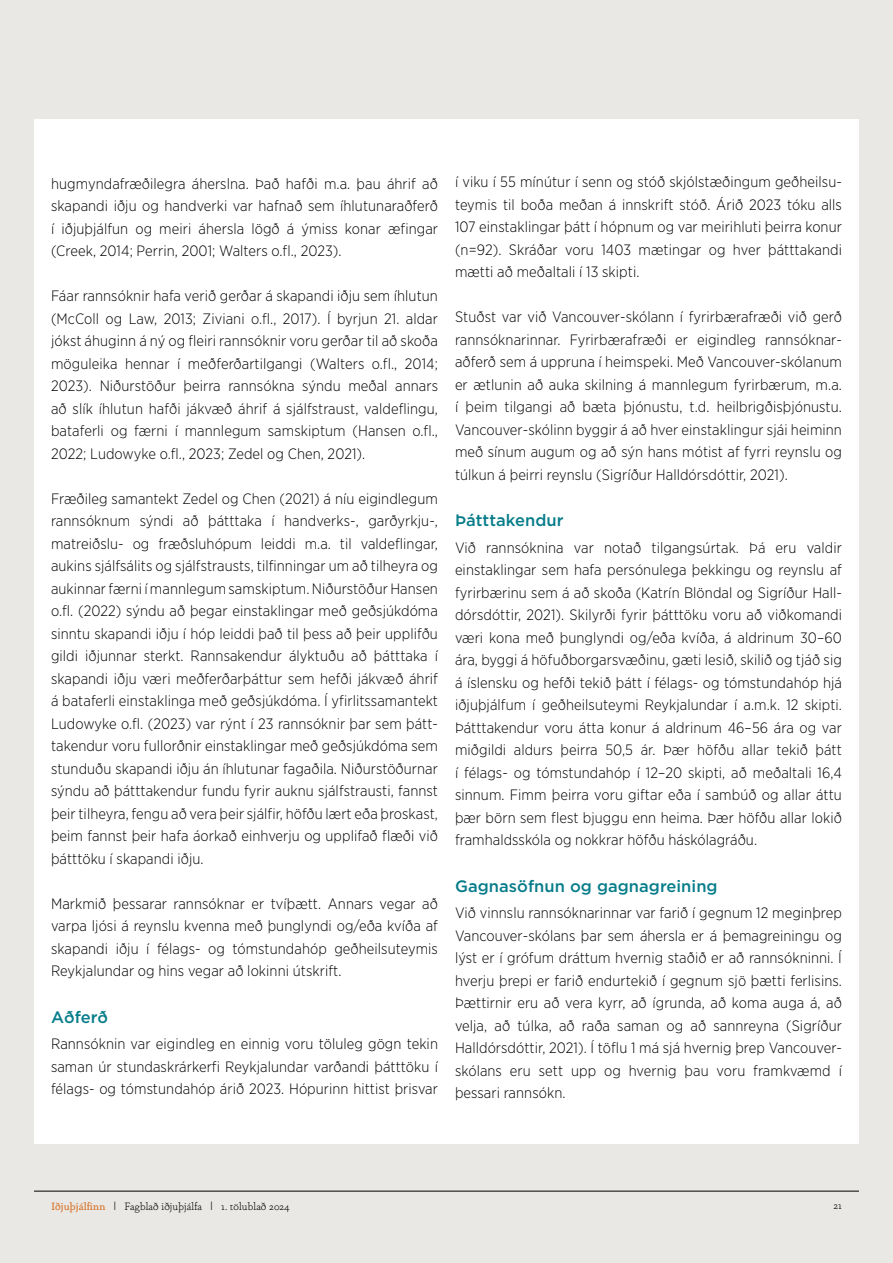
<style>
.page{position:relative;width:893px;height:1263px;background:#eae8e4}
.page>*{position:absolute;margin:0;border:0;box-sizing:border-box;transform-origin:0 0}
.t1{font:500 16.5px "Gotham HTF";color:#077d8a}
.t2{font:300 15px/22.5px "Gotham Narrow";letter-spacing:.005em;color:#000;text-align:justify}
.t3{font:300 10.5px "Dapifer";letter-spacing:.01em;color:#000}
.s1{font-weight:500;color:#d67631}
.s2{font-family:"Gotham Narrow";font-size:12px}
</style>
<div class="page">
<hr style="left:34px;top:1191px;width:825px;height:1px;background:#000">
<div style="left:34px;top:119px;width:825px;height:1025px;background:#fff"></div>
<p class="t2" style="left:51px;top:172px;width:388px">hugmyndafræðilegra áherslna. Það hafði m.a. þau áhrif að skapandi iðju og handverki var hafnað sem íhlutunaraðferð í iðjuþjálfun og meiri áhersla lögð á ýmiss konar æfingar (Creek, 2014; Perrin, 2001; Walters o.fl., 2023).</p>
<p class="t2" style="left:51px;top:284px;width:388px">Fáar rannsóknir hafa verið gerðar á skapandi iðju sem íhlutun (McColl og Law, 2013; Ziviani o.fl., 2017). Í byrjun 21. aldar jókst áhuginn á ný og fleiri rannsóknir voru gerðar til að skoða möguleika hennar í meðferðartilgangi (Walters o.fl., 2014; 2023). Niðurstöður þeirra rannsókna sýndu meðal annars að slík íhlutun hafði jákvæð áhrif á sjálfstraust, valdeflingu, bataferli og færni í mannlegum samskiptum (Hansen o.fl., 2022; Ludowyke o.fl., 2023; Zedel og Chen, 2021).</p>
<p class="t2" style="left:51px;top:487px;width:388px;text-align:left">Fræðileg samantekt Zedel og Chen (2021) á níu eigindlegum rannsóknum sýndi að þátttaka í handverks-, garðyrkju-, matreiðslu- og fræðsluhópum leiddi m.a. til valdeflingar, aukins sjálfsálits og sjálfstrausts, tilfinningar um að tilheyra og aukinnar færni í mannlegum samskiptum. Niðurstöður Hansen o.fl. (2022) sýndu að þegar einstaklingar með geðsjúkdóma sinntu skapandi iðju í hóp leiddi það til þess að þeir upplifðu gildi iðjunnar sterkt. Rannsakendur ályktuðu að þátttaka í skapandi iðju væri meðferðarþáttur sem hefði jákvæð áhrif á bataferli einstaklinga með geðsjúkdóma. Í yfirlitssamantekt Ludowyke o.fl. (2023) var rýnt í 23 rannsóknir þar sem þátt&shy;takendur voru fullorðnir einstaklingar með geðsjúkdóma sem stunduðu skapandi iðju án íhlutunar fagaðila. Niðurstöðurnar sýndu að þátttakendur fundu fyrir auknu sjálfstrausti, fannst þeir tilheyra, fengu að vera þeir sjálfir, höfðu lært eða þroskast, þeim fannst þeir hafa áorkað einhverju og upplifað flæði við þátttöku í skapandi iðju.</p>
<p class="t2" style="left:51px;top:892px;width:388px">Markmið þessarar rannsóknar er tvíþætt. Annars vegar að varpa ljósi á reynslu kvenna með þunglyndi og/eða kvíða af skapandi iðju í félags- og tómstundahóp geðheilsuteymis Reykjalundar og hins vegar að lokinni útskrift.</p>
<p class="t1" style="left:51px;top:1007px;width:59px">Aðferð</p>
<p class="t2" style="left:51px;top:1032px;width:388px">Rannsóknin var eigindleg en einnig voru töluleg gögn tekin saman úr stundaskrárkerfi Reykjalundar varðandi þátttöku í félags- og tómstundahóp árið 2023. Hópurinn hittist þrisvar</p>
<p class="t2" style="left:455px;top:170px;width:388px;text-align:left">í viku í 55 mínútur í senn og stóð skjólstæðingum geðheilsu&shy;teymis til boða meðan á innskrift stóð. Árið 2023 tóku alls 107 einstaklingar þátt í hópnum og var meirihluti þeirra konur (n=92). Skráðar voru 1403 mætingar og hver þátttakandi mætti að meðaltali í 13 skipti.</p>
<p class="t2" style="left:455px;top:305px;width:388px;text-align:left">Stuðst var við Vancouver-skólann í fyrirbærafræði við gerð rannsóknarinnar. Fyrirbærafræði er eigindleg rannsóknar&shy;aðferð sem á uppruna í heimspeki. Með Vancouver-skólanum er ætlunin að auka skilning á mannlegum fyrirbærum, m.a. í þeim tilgangi að bæta þjónustu, t.d. heilbrigðisþjónustu.<br>Vancouver-skólinn byggir á að hver einstaklingur sjái heiminn með sínum augum og að sýn hans mótist af fyrri reynslu og túlkun á þeirri reynslu (Sigríður Halldórsdóttir, 2021).</p>
<p class="t1" style="left:455px;top:511px;width:110px">Þátttakendur</p>
<p class="t2" style="left:455px;top:536px;width:388px">Við rannsóknina var notað tilgangsúrtak. Þá eru valdir einstaklingar sem hafa persónulega þekkingu og reynslu af fyrirbærinu sem á að skoða (Katrín Blöndal og Sigríður Hall&shy;dórsdóttir, 2021). Skilyrði fyrir þátttöku voru að viðkomandi væri kona með þunglyndi og/eða kvíða, á aldrinum 30–60 ára, byggi á höfuðborgarsvæðinu, gæti lesið, skilið og tjáð sig á íslensku og hefði tekið þátt í félags- og tómstundahóp hjá iðjuþjálfum í geðheilsuteymi Reykjalundar í a.m.k. 12 skipti.<br>Þátttakendur voru átta konur á aldrinum 46–56 ára og var miðgildi aldurs þeirra 50,5 ár. Þær höfðu allar tekið þátt í félags- og tómstundahóp í 12–20 skipti, að meðaltali 16,4 sinnum. Fimm þeirra voru giftar eða í sambúð og allar áttu þær börn sem flest bjuggu enn heima. Þær höfðu allar lokið framhaldsskóla og nokkrar höfðu háskólagráðu.</p>
<p class="t1" style="left:455px;top:876px;width:264px">Gagnasöfnun og gagnagreining</p>
<p class="t2" style="left:455px;top:901px;width:388px">Við vinnslu rannsóknarinnar var farið í gegnum 12 meginþrep Vancouver-skólans þar sem áhersla er á þemagreiningu og lýst er í grófum dráttum hvernig staðið er að rannsókninni. Í hverju þrepi er farið endurtekið í gegnum sjö þætti ferlisins.<br>Þættirnir eru að vera kyrr, að ígrunda, að koma auga á, að velja, að túlka, að raða saman og að sannreyna (Sigríður Halldórsdóttir, 2021). Í töflu 1 má sjá hvernig þrep Vancouver&shy;skólans eru sett upp og hvernig þau voru framkvæmd í þessari rannsókn.</p>
<p class="t3" style="left:51px;top:1199px;width:240px"><span class="s1">Iðjuþjálfinn</span> <span class="s2">I</span> Fagblað iðjuþjálfa <span class="s2">I</span> 1. tölublað 2024</p>
<p class="t3" style="left:833px;top:1199px;width:10px">21</p>
</div>
